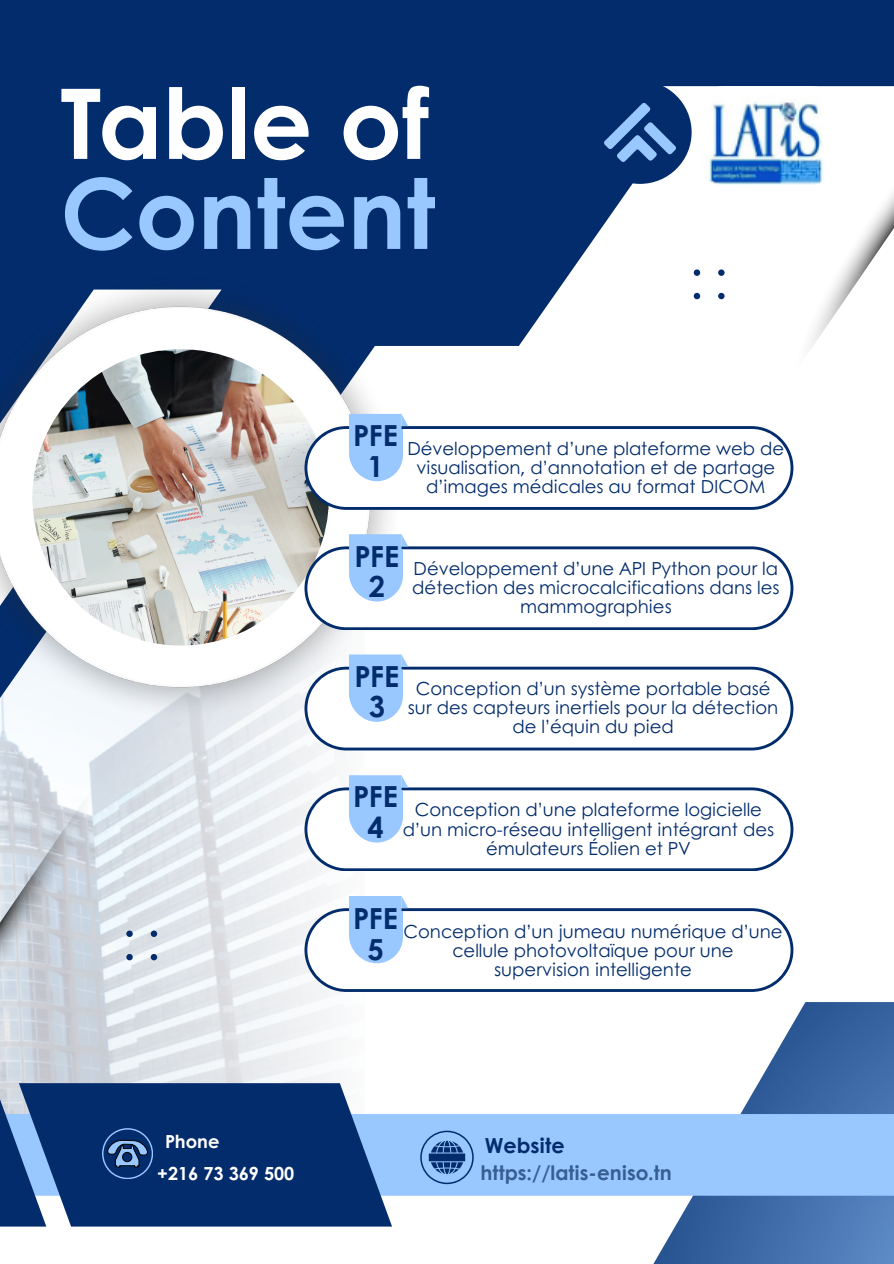
<style>
.page{position:relative;width:894px;height:1264px;background:#fff}
.page>*{position:absolute;margin:0;border:0;box-sizing:border-box;transform-origin:0 0}
.t1{font:700 97.5px "Century Gothic";color:#fff}
.t2{font:700 97.5px "Century Gothic";color:#98c8ff}
.t3{font:700 28.95px/30.5px "Century Gothic";color:#022c6c;text-align:center}
.t4{font:700 20.85px "Century Gothic";color:#022c6c}
.t5{font:700 19.95px "Century Gothic";color:#375e92}
.t6{font:18px/19.2px "Century Gothic";color:#022c6c;text-align:center}
.t7{font:700 18px "Century Gothic";color:#fff}
</style>
<div class="page">
<svg style="left:126px;top:719px;width:254px;height:364px"></svg>
<svg style="left:572px;top:156px;width:129px;height:144px"></svg>
<svg style="left:126px;top:813px;width:35px;height:92px;fill:#dae0e7"></svg>
<div style="left:0;top:156px;width:572px;height:190px;background:#022c6c"></div>
<svg style="left:0;top:719px;width:221px;height:94px"></svg>
<div style="left:0;top:0;width:893px;height:156px;background:#022c6c"></div>
<img style="left:0;top:275px;width:403px;height:444px">
<img style="left:32px;top:349px;width:297px;height:296px">
<div style="left:588px;top:81px;width:103px;height:103px;background:#022c6c;border-radius:50%"></div>
<svg style="left:597px;top:86px;width:98px;height:92px"></svg>
<svg style="left:693px;top:269px;width:7px;height:7px"></svg>
<svg style="left:718px;top:269px;width:6px;height:7px"></svg>
<svg style="left:693px;top:293px;width:7px;height:6px"></svg>
<svg style="left:718px;top:293px;width:6px;height:6px"></svg>
<svg style="left:605px;top:1002px;width:288px;height:261px"></svg>
<div style="left:392px;top:1113px;width:501px;height:82px;background:#98c8ff"></div>
<svg style="left:46px;top:1083px;width:346px;height:143px;background:#163e7b"></svg>
<svg style="left:0;top:1113px;width:46px;height:113px;background:#3d68a2"></svg>
<svg style="left:420px;top:1130px;width:53px;height:54px;background:#6694ce"></svg>
<svg style="left:102px;top:1128px;width:51px;height:50px;background:#285088"></svg>
<div style="left:304px;top:426px;width:489px;height:83px;background:#022c6c;border-radius:42px"></div>
<div style="left:307px;top:429px;width:483px;height:78px;background:#fff;border-radius:39px"></div>
<svg style="left:349px;top:414px;width:59px;height:67px"></svg>
<svg style="left:304px;top:546px;width:489px;height:84px;background:#21457d"></svg>
<div style="left:307px;top:549px;width:483px;height:78px;background:#fff;border-radius:39px"></div>
<svg style="left:349px;top:534px;width:59px;height:67px;background:#a7cffe"></svg>
<svg style="left:304px;top:666px;width:489px;height:84px;background:#37588a"></svg>
<div style="left:307px;top:669px;width:483px;height:78px;background:#fff;border-radius:39px"></div>
<svg style="left:349px;top:654px;width:59px;height:67px;background:#a7cffe"></svg>
<svg style="left:304px;top:787px;width:489px;height:84px;background:#24487f"></svg>
<div style="left:307px;top:790px;width:483px;height:78px;background:#fff;border-radius:39px"></div>
<svg style="left:349px;top:775px;width:59px;height:67px;background:#a7cffe"></svg>
<svg style="left:304px;top:908px;width:489px;height:83px;background:#143b76"></svg>
<div style="left:307px;top:911px;width:483px;height:78px;background:#fff;border-radius:39px"></div>
<svg style="left:349px;top:896px;width:59px;height:67px;background:#a7cffe"></svg>
<svg style="left:126px;top:930px;width:7px;height:7px"></svg>
<svg style="left:151px;top:930px;width:6px;height:7px"></svg>
<svg style="left:126px;top:953px;width:7px;height:7px"></svg>
<svg style="left:151px;top:953px;width:6px;height:7px"></svg>
<img style="left:758px;top:86px;width:135px;height:264px">
<img style="left:0;top:775px;width:126px;height:338px">
<img style="left:695px;top:86px;width:144px;height:98px">
<h1 class="t1" style="left:60px;top:49px;width:370px">Table of</h1>
<h1 class="t2" style="left:60px;top:139px;width:376px">Content</h1>
<h2 class="t3" style="left:353px;top:419px;width:46px">PFE<br>1</h2>
<p class="t6" style="left:407px;top:437px;width:378px">Développement d’une plateforme web de visualisation, d’annotation et de partage d’images médicales au format DICOM</p>
<h2 class="t3" style="left:354px;top:539px;width:46px">PFE<br>2</h2>
<p class="t6" style="left:412px;top:558px;width:368px">Développement d’une API Python pour la détection des microcalcifications dans les mammographies</p>
<h2 class="t3" style="left:354px;top:660px;width:46px">PFE<br>3</h2>
<p class="t6" style="left:408px;top:678px;width:372px">Conception d’un système portable basé sur des capteurs inertiels pour la détection de l’équin du pied</p>
<h2 class="t3" style="left:353px;top:780px;width:46px">PFE<br>4</h2>
<p class="t6" style="left:402px;top:799px;width:373px">Conception d’une plateforme logicielle d’un micro-réseau intelligent intégrant des émulateurs Éolien et PV</p>
<h2 class="t3" style="left:353px;top:902px;width:46px">PFE<br>5</h2>
<p class="t6" style="left:403px;top:921px;width:380px">Conception d’un jumeau numérique d’une cellule photovoltaïque pour une supervision intelligente</p>
<p class="t7" style="left:165px;top:1127px;width:56px">Phone</p>
<p class="t4" style="left:484px;top:1129px;width:81px">Website</p>
<p class="t7" style="left:157px;top:1160px;width:138px">+216 73 369 500</p>
<p class="t5" style="left:480px;top:1157px;width:193px">https://latis-eniso.tn</p>
</div>
